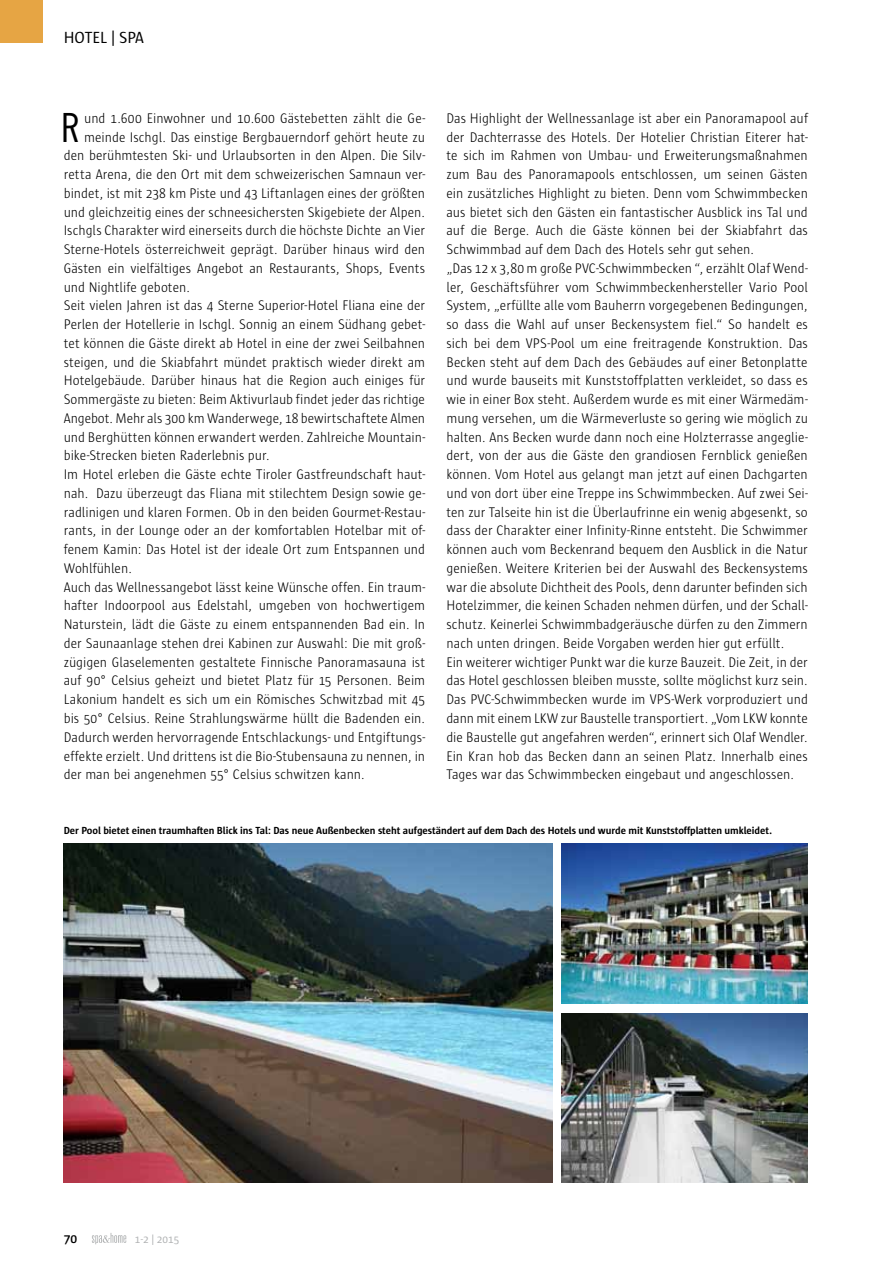
<style>
.page{position:relative;width:893px;height:1263px;background:#fff}
.page>*{position:absolute;margin:0;border:0;box-sizing:border-box;transform-origin:0 0}
.t1{font:40.2px "Trade Gothic Cond Eighteen";color:#000;scale:.95 1}
.t2{font:16.5px "Sun";color:#000}
.t3{font:300 14.25px/18.8px "Sun";color:#000;scale:.95 1}
.t4{font:600 13.5px "Sun";color:#000}
.t5{font:11.25px "Sun";color:#b1b3b4}
.t6{font:700 10.5px "Sun";letter-spacing:-.005em;color:#000}
</style>
<div class="page">
<svg style="left:92px;top:1233px;width:34px;height:11px"></svg>
<div style="left:0;top:0;width:43px;height:43px;background:#e6a544"></div>
<img style="left:561px;top:843px;width:247px;height:160px">
<img style="left:64px;top:843px;width:489px;height:339px">
<img style="left:561px;top:1013px;width:247px;height:169px">
<p class="t2" style="left:64px;top:28px;width:82px">HOTEL | SPA</p>
<h1 class="t1" style="left:61px;top:103px;width:22px">R</h1>
<p class="t3" style="left:84px;top:109px;width:360px">und 1.600 Einwohner und 10.600 Gästebetten zählt die Ge-</p>
<p class="t3" style="left:84px;top:128px;width:360px">meinde Ischgl. Das einstige Bergbauerndorf gehört heute zu</p>
<p class="t3" style="left:64px;top:146px;width:382px">den berühmtesten Ski- und Urlaubsorten in den Alpen. Die Silv-</p>
<p class="t3" style="left:64px;top:165px;width:382px">retta Arena, die den Ort mit dem schweizerischen Samnaun ver-</p>
<p class="t3" style="left:64px;top:184px;width:382px">bindet, ist mit 238 km Piste und 43 Liftanlagen eines der größten</p>
<p class="t3" style="left:64px;top:203px;width:382px">und gleichzeitig eines der schneesichersten Skigebiete der Alpen.</p>
<p class="t3" style="left:64px;top:221px;width:382px">Ischgls Charakter wird einerseits durch die höchste Dichte an Vier</p>
<p class="t3" style="left:64px;top:240px;width:382px">Sterne-Hotels österreichweit geprägt. Darüber hinaus wird den</p>
<p class="t3" style="left:64px;top:259px;width:382px">Gästen ein vielfältiges Angebot an Restaurants, Shops, Events</p>
<p class="t3" style="left:64px;top:278px;width:134px">und Nightlife geboten.</p>
<p class="t3" style="left:64px;top:296px;width:382px">Seit vielen Jahren ist das 4 Sterne Superior-Hotel Fliana eine der</p>
<p class="t3" style="left:64px;top:315px;width:382px">Perlen der Hotellerie in Ischgl. Sonnig an einem Südhang gebet-</p>
<p class="t3" style="left:64px;top:334px;width:382px">tet können die Gäste direkt ab Hotel in eine der zwei Seilbahnen</p>
<p class="t3" style="left:64px;top:353px;width:382px">steigen, und die Skiabfahrt mündet praktisch wieder direkt am</p>
<p class="t3" style="left:64px;top:371px;width:382px">Hotelgebäude. Darüber hinaus hat die Region auch einiges für</p>
<p class="t3" style="left:64px;top:390px;width:382px">Sommergäste zu bieten: Beim Aktivurlaub findet jeder das richtige</p>
<p class="t3" style="left:64px;top:409px;width:382px">Angebot. Mehr als 300 km Wanderwege, 18 bewirtschaftete Almen</p>
<p class="t3" style="left:64px;top:428px;width:382px">und Berghütten können erwandert werden. Zahlreiche Mountain-</p>
<p class="t3" style="left:64px;top:446px;width:218px">bike-Strecken bieten Raderlebnis pur.</p>
<p class="t3" style="left:64px;top:465px;width:382px">Im Hotel erleben die Gäste echte Tiroler Gastfreundschaft haut-</p>
<p class="t3" style="left:64px;top:484px;width:382px">nah. Dazu überzeugt das Fliana mit stilechtem Design sowie ge-</p>
<p class="t3" style="left:64px;top:503px;width:382px">radlinigen und klaren Formen. Ob in den beiden Gourmet-Restau-</p>
<p class="t3" style="left:64px;top:521px;width:382px">rants, in der Lounge oder an der komfortablen Hotelbar mit of-</p>
<p class="t3" style="left:64px;top:540px;width:382px">fenem Kamin: Das Hotel ist der ideale Ort zum Entspannen und</p>
<p class="t3" style="left:64px;top:559px;width:73px">Wohlfühlen.</p>
<p class="t3" style="left:64px;top:578px;width:382px">Auch das Wellnessangebot lässt keine Wünsche offen. Ein traum-</p>
<p class="t3" style="left:64px;top:596px;width:382px">hafter Indoorpool aus Edelstahl, umgeben von hochwertigem</p>
<p class="t3" style="left:64px;top:615px;width:382px">Naturstein, lädt die Gäste zu einem entspannenden Bad ein. In</p>
<p class="t3" style="left:64px;top:634px;width:382px">der Saunaanlage stehen drei Kabinen zur Auswahl: Die mit groß-</p>
<p class="t3" style="left:64px;top:653px;width:382px">zügigen Glaselementen gestaltete Finnische Panoramasauna ist</p>
<p class="t3" style="left:64px;top:671px;width:382px">auf 90° Celsius geheizt und bietet Platz für 15 Personen. Beim</p>
<p class="t3" style="left:64px;top:690px;width:382px">Lakonium handelt es sich um ein Römisches Schwitzbad mit 45</p>
<p class="t3" style="left:64px;top:709px;width:382px">bis 50° Celsius. Reine Strahlungswärme hüllt die Badenden ein.</p>
<p class="t3" style="left:64px;top:728px;width:382px">Dadurch werden hervorragende Entschlackungs- und Entgiftungs-</p>
<p class="t3" style="left:64px;top:746px;width:382px">effekte erzielt. Und drittens ist die Bio-Stubensauna zu nennen, in</p>
<p class="t3" style="left:64px;top:765px;width:318px">der man bei angenehmen 55° Celsius schwitzen kann.</p>
<p class="t3" style="left:446px;top:109px;width:382px">Das Highlight der Wellnessanlage ist aber ein Panoramapool auf der Dachterrasse des Hotels. Der Hotelier Christian Eiterer hat&shy;te sich im Rahmen von Umbau- und Erweiterungsmaßnahmen zum Bau des Panoramapools entschlossen, um seinen Gästen ein zusätzliches Highlight zu bieten. Denn vom Schwimmbecken aus bietet sich den Gästen ein fantastischer Ausblick ins Tal und auf die Berge. Auch die Gäste können bei der Skiabfahrt das Schwimmbad auf dem Dach des Hotels sehr gut sehen.<br>„Das 12 x 3,80 m große PVC-Schwimmbecken “, erzählt Olaf Wend&shy;ler, Geschäftsführer vom Schwimmbeckenhersteller Vario Pool System, „erfüllte alle vom Bauherrn vorgegebenen Bedingungen, so dass die Wahl auf unser Beckensystem fiel.“ So handelt es sich bei dem VPS-Pool um eine freitragende Konstruktion. Das Becken steht auf dem Dach des Gebäudes auf einer Betonplatte und wurde bauseits mit Kunststoffplatten verkleidet, so dass es wie in einer Box steht. Außerdem wurde es mit einer Wärmedäm&shy;mung versehen, um die Wärmeverluste so gering wie möglich zu halten. Ans Becken wurde dann noch eine Holzterrasse angeglie&shy;dert, von der aus die Gäste den grandiosen Fernblick genießen können. Vom Hotel aus gelangt man jetzt auf einen Dachgarten und von dort über eine Treppe ins Schwimmbecken. Auf zwei Sei&shy;ten zur Talseite hin ist die Überlaufrinne ein wenig abgesenkt, so dass der Charakter einer Infinity-Rinne entsteht. Die Schwimmer können auch vom Beckenrand bequem den Ausblick in die Natur genießen. Weitere Kriterien bei der Auswahl des Beckensystems war die absolute Dichtheit des Pools, denn darunter befinden sich Hotelzimmer, die keinen Schaden nehmen dürfen, und der Schall&shy;schutz. Keinerlei Schwimmbadgeräusche dürfen zu den Zimmern nach unten dringen. Beide Vorgaben werden hier gut erfüllt.<br>Ein weiterer wichtiger Punkt war die kurze Bauzeit. Die Zeit, in der das Hotel geschlossen bleiben musste, sollte möglichst kurz sein.<br>Das PVC-Schwimmbecken wurde im VPS-Werk vorproduziert und dann mit einem LKW zur Baustelle transportiert. „Vom LKW konnte die Baustelle gut angefahren werden“, erinnert sich Olaf Wendler.<br>Ein Kran hob das Becken dann an seinen Platz. Innerhalb eines Tages war das Schwimmbecken eingebaut und angeschlossen.</p>
<p class="t6" style="left:64px;top:825px;width:710px">Der Pool bietet einen traumhaften Blick ins Tal: Das neue Außenbecken steht aufgeständert auf dem Dach des Hotels und wurde mit Kunststoffplatten umkleidet.</p>
<p class="t4" style="left:64px;top:1231px;width:15px">70</p>
<p class="t5" style="left:135px;top:1233px;width:46px">1-2 | 2015</p>
</div>
